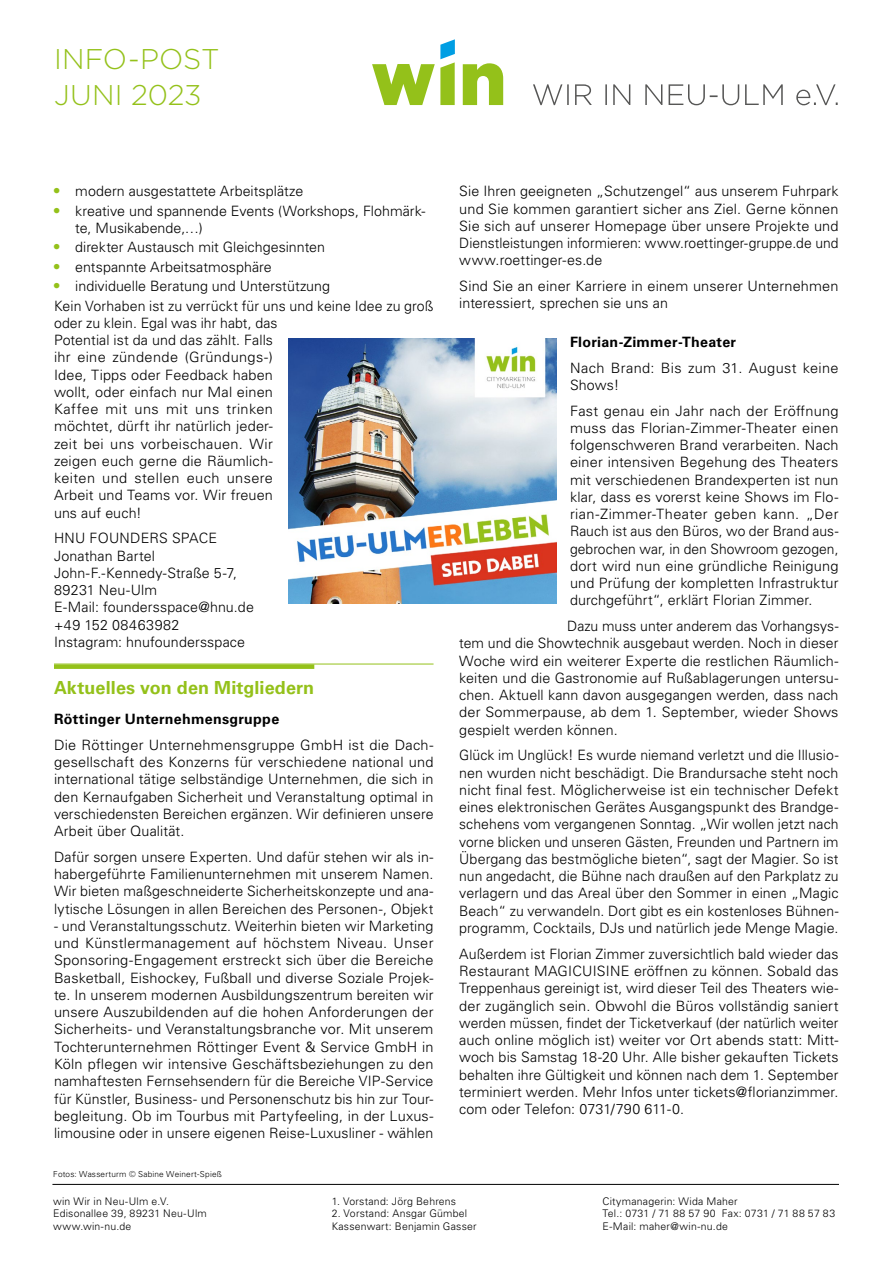
<style>
.page{position:relative;width:893px;height:1263px;background:#fff}
.page>*{position:absolute;margin:0;border:0;box-sizing:border-box;transform-origin:0 0}
.t1{font:300 28.5px/35.7px "Gotham";color:#94c11a}
.t2{font:700 18px "Univers LT Pro 65";letter-spacing:.005em;color:#94c11a}
.t3{font:300 14.25px/17.2px "Univers LT Pro 45";letter-spacing:.005em;color:#000;text-align:justify}
.t4{font:700 14.25px "Univers LT Pro 65";letter-spacing:.02em;color:#000}
.t5{font:300 14.25px/17.2px "Univers LT Pro 45";letter-spacing:.025em;color:#000}
.t6{font:300 10.5px/12.6px "Univers LT Pro 45";letter-spacing:.02em;color:#000}
.t7{font:300 8.25px "Univers LT Pro 45";letter-spacing:.025em;color:#000}
.s1{font-family:"Univers LT Pro 65";font-weight:700;font-size:15px;color:#94c11a}
</style>
<div class="page">
<hr style="left:52px;top:1184px;width:787px;height:1px;background:#000">
<svg style="left:463px;top:63px;width:40px;height:42px"></svg>
<svg style="left:372px;top:39px;width:83px;height:66px"></svg>
<svg style="left:533px;top:84px;width:305px;height:21px"></svg>
<hr style="left:54px;top:664px;width:380px;height:1px;background:#94c11a">
<div style="left:54px;top:664px;width:260px;height:5px;background:#94c11a"></div>
<img style="left:289px;top:338px;width:267px;height:266px">
<h1 class="t1" style="left:54px;top:40px;width:167px">INFO-POST<br>JUNI 2023</h1>
<p class="t3" style="left:54px;top:182px;width:251px"><span class="s1">•</span> modern ausgestattete Arbeitsplätze</p>
<p class="t3" style="left:75px;top:202px;width:352px;text-indent:-21px"><span class="s1">•</span> kreative und spannende Events (Workshops, Flohmärk&shy;te, Musikabende,…)</p>
<p class="t3" style="left:54px;top:238px;width:273px"><span class="s1">•</span> direkter Austausch mit Gleichgesinnten</p>
<p class="t3" style="left:54px;top:258px;width:219px"><span class="s1">•</span> entspannte Arbeitsatmosphäre</p>
<p class="t3" style="left:54px;top:276px;width:381px;line-height:19.4px"><span class="s1">•</span> individuelle Beratung und Unterstützung<br>Kein Vorhaben ist zu verrückt für uns und keine Idee zu groß</p>
<p class="t3" style="left:54px;top:314px;width:225px;text-align:left">oder zu klein. Egal was ihr habt, das<br>Potential ist da und das zählt. Falls ihr eine zündende (Gründungs-)<br>Idee, Tipps oder Feedback haben wollt, oder einfach nur Mal einen<br>Kaffee mit uns mit uns trinken möchtet, dürft ihr natürlich jeder&shy;zeit bei uns vorbeischauen. Wir zeigen euch gerne die Räumlich&shy;keiten und stellen euch unsere<br>Arbeit und Teams vor. Wir freuen uns auf euch!</p>
<p class="t3" style="left:54px;top:529px;width:201px;text-align:left">HNU FOUNDERS SPACE<br>Jonathan Bartel<br>John-F.-Kennedy-Straße 5-7,<br>89231 Neu-Ulm<br>E-Mail: foundersspace@hnu.de +49 152 08463982<br>Instagram: hnufoundersspace</p>
<p class="t2" style="left:54px;top:675px;width:262px">Aktuelles von den Mitgliedern</p>
<p class="t4" style="left:54px;top:709px;width:227px">Röttinger Unternehmensgruppe</p>
<p class="t3" style="left:54px;top:736px;width:381px">Die Röttinger Unternehmensgruppe GmbH ist die Dach&shy;gesellschaft des Konzerns für verschiedene national und international tätige selbständige Unternehmen, die sich in den Kernaufgaben Sicherheit und Veranstaltung optimal in verschiedensten Bereichen ergänzen. Wir definieren unsere Arbeit über Qualität.</p>
<p class="t3" style="left:54px;top:848px;width:381px">Dafür sorgen unsere Experten. Und dafür stehen wir als in&shy;habergeführte Familienunternehmen mit unserem Namen.<br>Wir bieten maßgeschneiderte Sicherheitskonzepte und ana&shy;lytische Lösungen in allen Bereichen des Personen-, Objekt</p>
<p class="t3" style="left:54px;top:917px;width:381px">- und Veranstaltungsschutz. Weiterhin bieten wir Marketing und Künstlermanagement auf höchstem Niveau. Unser Sponsoring-Engagement erstreckt sich über die Bereiche Basketball, Eishockey, Fußball und diverse Soziale Projek&shy;te. In unserem modernen Ausbildungszentrum bereiten wir unsere Auszubildenden auf die hohen Anforderungen der Sicherheits- und Veranstaltungsbranche vor. Mit unserem Tochterunternehmen Röttinger Event &amp; Service GmbH in Köln pflegen wir intensive Geschäftsbeziehungen zu den namhaftesten Fernsehsendern für die Bereiche VIP-Service für Künstler, Business- und Personenschutz bis hin zur Tour&shy;begleitung. Ob im Tourbus mit Partyfeeling, in der Luxus&shy;limousine oder in unsere eigenen Reise-Luxusliner - wählen</p>
<p class="t7" style="left:53px;top:1168px;width:170px">Fotos: Wasserturm © Sabine Weinert-Spieß</p>
<p class="t3" style="left:459px;top:182px;width:381px">Sie Ihren geeigneten „Schutzengel“ aus unserem Fuhrpark und Sie kommen garantiert sicher ans Ziel. Gerne können Sie sich auf unserer Homepage über unsere Projekte und Dienstleistungen informieren: www.roettinger-gruppe.de und www.roettinger-es.de</p>
<p class="t3" style="left:459px;top:277px;width:381px">Sind Sie an einer Karriere in einem unserer Unternehmen interessiert, sprechen sie uns an</p>
<p class="t4" style="left:570px;top:332px;width:168px">Florian-Zimmer-Theater</p>
<p class="t5" style="left:570px;top:359px;width:270px">Nach Brand: Bis zum 31. August keine<br>Shows!</p>
<p class="t3" style="left:570px;top:402px;width:270px">Fast genau ein Jahr nach der Eröffnung muss das Florian-Zimmer-Theater einen folgenschweren Brand verarbeiten. Nach einer intensiven Begehung des Theaters mit verschiedenen Brandexperten ist nun klar, dass es vorerst keine Shows im Flo&shy;rian-Zimmer-Theater geben kann. „Der Rauch ist aus den Büros, wo der Brand aus&shy;gebrochen war, in den Showroom gezogen, dort wird nun eine gründliche Reinigung und Prüfung der kompletten Infrastruktur durchgeführt“, erklärt Florian Zimmer.</p>
<p class="t3" style="left:459px;top:617px;width:381px;text-indent:108px">Dazu muss unter anderem das Vorhangsys&shy;tem und die Showtechnik ausgebaut werden. Noch in dieser Woche wird ein weiterer Experte die restlichen Räumlich&shy;keiten und die Gastronomie auf Rußablagerungen untersu&shy;chen. Aktuell kann davon ausgegangen werden, dass nach der Sommerpause, ab dem 1. September, wieder Shows gespielt werden können.</p>
<p class="t3" style="left:459px;top:746px;width:381px">Glück im Unglück! Es wurde niemand verletzt und die Illusio&shy;nen wurden nicht beschädigt. Die Brandursache steht noch nicht final fest. Möglicherweise ist ein technischer Defekt eines elektronischen Gerätes Ausgangspunkt des Brandge&shy;schehens vom vergangenen Sonntag. „Wir wollen jetzt nach vorne blicken und unseren Gästen, Freunden und Partnern im Übergang das bestmögliche bieten“, sagt der Magier. So ist nun angedacht, die Bühne nach draußen auf den Parkplatz zu verlagern und das Areal über den Sommer in einen „Magic Beach“ zu verwandeln. Dort gibt es ein kostenloses Bühnen&shy;programm, Cocktails, DJs und natürlich jede Menge Magie.</p>
<p class="t3" style="left:459px;top:945px;width:381px">Außerdem ist Florian Zimmer zuversichtlich bald wieder das Restaurant MAGICUISINE eröffnen zu können. Sobald das Treppenhaus gereinigt ist, wird dieser Teil des Theaters wie&shy;der zugänglich sein. Obwohl die Büros vollständig saniert werden müssen, findet der Ticketverkauf (der natürlich weiter auch online möglich ist) weiter vor Ort abends statt: Mitt&shy;woch bis Samstag 18-20 Uhr. Alle bisher gekauften Tickets behalten ihre Gültigkeit und können nach dem 1. September terminiert werden. Mehr Infos unter tickets@florianzimmer. com oder Telefon: 0731/790 611-0.</p>
<p class="t6" style="left:53px;top:1194px;width:155px">win Wir in Neu-Ulm e.V.<br>Edisonallee 39, 89231 Neu-Ulm www.win-nu.de</p>
<p class="t6" style="left:332px;top:1194px;width:126px">1. Vorstand: Jörg Behrens</p>
<p class="t6" style="left:332px;top:1207px;width:147px">2. Vorstand: Ansgar Gümbel<br>Kassenwart: Benjamin Gasser</p>
<p class="t6" style="left:602px;top:1194px;width:234px">Citymanagerin: Wida Maher<br>Tel.: 0731 / 71 88 57 90 Fax: 0731 / 71 88 57 83<br>E-Mail: maher@win-nu.de</p>
</div>
